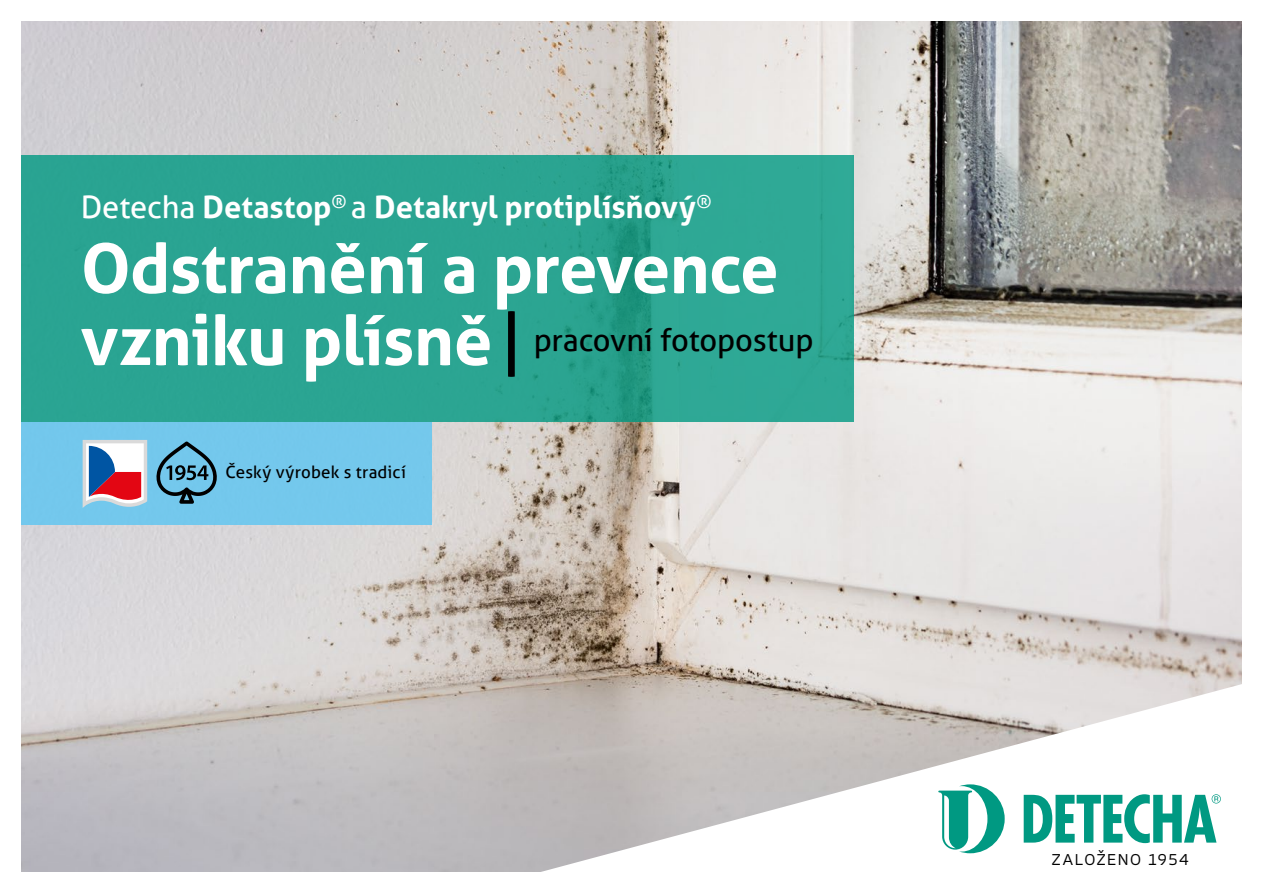
<style>
.page{position:relative;width:1263px;height:893px;background:#fff}
.page>*{position:absolute;margin:0;border:0;box-sizing:border-box;transform-origin:0 0}
.t1{font:700 69px "Aller";letter-spacing:-.015em;color:#fff}
.t2{font:700 30.9px "Aller";color:#fff}
.t3{font:30.9px "Aller";letter-spacing:-.01em;color:#000}
.t4{font:16.95px "Aller";letter-spacing:.01em;color:#000}
.t5{font:300 16.35px "Allotrope";letter-spacing:.095em;color:#000}
.s1{font-weight:400}
.s2{font-weight:400;color:#000}
</style>
<div class="page">
<img style="left:21px;top:21px;width:1221px;height:851px">
<svg style="left:462px;top:678px;width:780px;height:194px"></svg>
<svg style="left:938px;top:784px;width:67px;height:69px"></svg>
<svg style="left:1024px;top:794px;width:197px;height:49px"></svg>
<div style="left:21px;top:155px;width:833px;height:267px;background:#2aa492"></div>
<div style="left:21px;top:422px;width:411px;height:102px;background:#73c8ec"></div>
<svg style="left:156px;top:441px;width:61px;height:63px"></svg>
<svg style="left:83px;top:440px;width:64px;height:68px;background:#b69bb0"></svg>
<p class="t2" style="left:81px;top:188px;width:632px"><span class="s1">Detecha</span> Detastop<sup>®</sup> <span class="s1">a</span> Detakryl protiplísňový<sup>®</sup></p>
<p class="t1" style="left:81px;top:226px;width:699px">Odstranění a prevence</p>
<p class="t1" style="left:81px;top:298px;width:444px">vzniku plísně<span class="s2">|</span></p>
<p class="t3" style="left:534px;top:322px;width:281px">pracovní fotopostup</p>
<p class="t4" style="left:225px;top:462px;width:182px">Český výrobek s tradicí</p>
<p class="t5" style="left:1052px;top:848px;width:138px">ZALOŽENO 1954</p>
</div>
